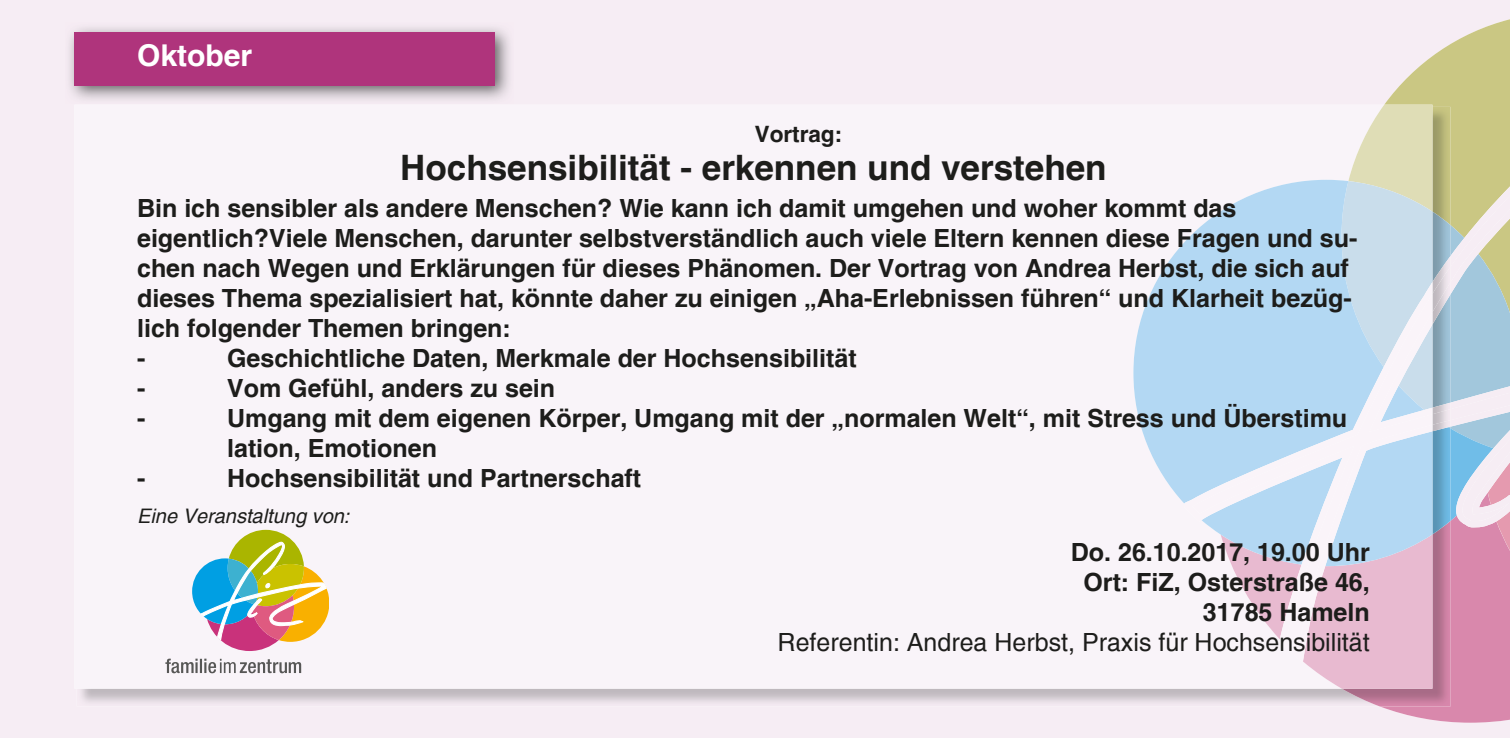
<style>
.page{position:relative;width:1510px;height:738px;background:#fff}
.page>*{position:absolute;margin:0;border:0;box-sizing:border-box;transform-origin:0 0}
.t1{font:700 35px "Helvetica";color:#1d1d1b}
.t2{font:700 30px "Helvetica";color:#fff}
.t3{font:700 25px/30px "Helvetica";color:#1d1d1b}
.t4{font:25px "Helvetica";color:#1d1d1b}
.t5{font:700 22.5px "Helvetica";color:#1d1d1b}
.t6{font:italic 20px "Helvetica";color:#1d1d1b}
</style>
<div class="page">
<div style="left:0;top:0;width:1509px;height:737px;background:#f6edf4"></div>
<img style="left:77px;top:688px;width:1143px;height:18px">
<div style="left:74px;top:105px;width:1146px;height:583px;background:#f9f4f9"></div>
<svg style="left:1220px;top:19px;width:289px;height:703px;background:#d7cbcb"></svg>
<svg style="left:1133px;top:180px;width:299px;height:385px"></svg>
<svg style="left:1183px;top:282px;width:249px;height:380px;fill:#b3d8f3"></svg>
<img style="left:65px;top:23px;width:449px;height:81px">
<div style="left:74px;top:32px;width:421px;height:53px;background:#af347c"></div>
<svg style="left:165px;top:658px;width:136px;height:14px"></svg>
<svg style="left:192px;top:529px;width:136px;height:123px"></svg>
<p class="t2" style="left:137px;top:37px;width:117px">Oktober</p>
<p class="t5" style="left:754px;top:120px;width:89px">Vortrag:</p>
<h1 class="t1" style="left:400px;top:145px;width:708px">Hochsensibilität - erkennen und verstehen</h1>
<p class="t3" style="left:137px;top:193px;width:1221px">Bin ich sensibler als andere Menschen? Wie kann ich damit umgehen und woher kommt das eigentlich?Viele Menschen, darunter selbstverständlich auch viele Eltern kennen diese Fragen und su&shy;chen nach Wegen und Erklärungen für dieses Phänomen. Der Vortrag von Andrea Herbst, die sich auf dieses Thema spezialisiert hat, könnte daher zu einigen „Aha-Erlebnissen führen“ und Klarheit bezüg&shy;lich folgender Themen bringen:<br>-</p>
<p class="t3" style="left:227px;top:343px;width:631px">Geschichtliche Daten, Merkmale der Hochsensibilität</p>
<p class="t3" style="left:137px;top:373px;width:10px">-</p>
<p class="t3" style="left:227px;top:373px;width:329px">Vom Gefühl, anders zu sein</p>
<p class="t3" style="left:137px;top:403px;width:10px">-</p>
<p class="t3" style="left:227px;top:403px;width:1121px">Umgang mit dem eigenen Körper, Umgang mit der „normalen Welt“, mit Stress und Überstimu lation, Emotionen</p>
<p class="t3" style="left:137px;top:463px;width:10px">-</p>
<p class="t3" style="left:227px;top:463px;width:415px">Hochsensibilität und Partnerschaft</p>
<p class="t6" style="left:137px;top:503px;width:214px">Eine Veranstaltung von:</p>
<p class="t3" style="left:1070px;top:536px;width:300px;text-align:right">Do. 26.10.2017, 19.00 Uhr<br>Ort: FiZ, Osterstraße 46,<br>31785 Hameln</p>
<p class="t4" style="left:777px;top:627px;width:593px">Referentin: Andrea Herbst, Praxis für Hochsensibilität</p>
</div>
